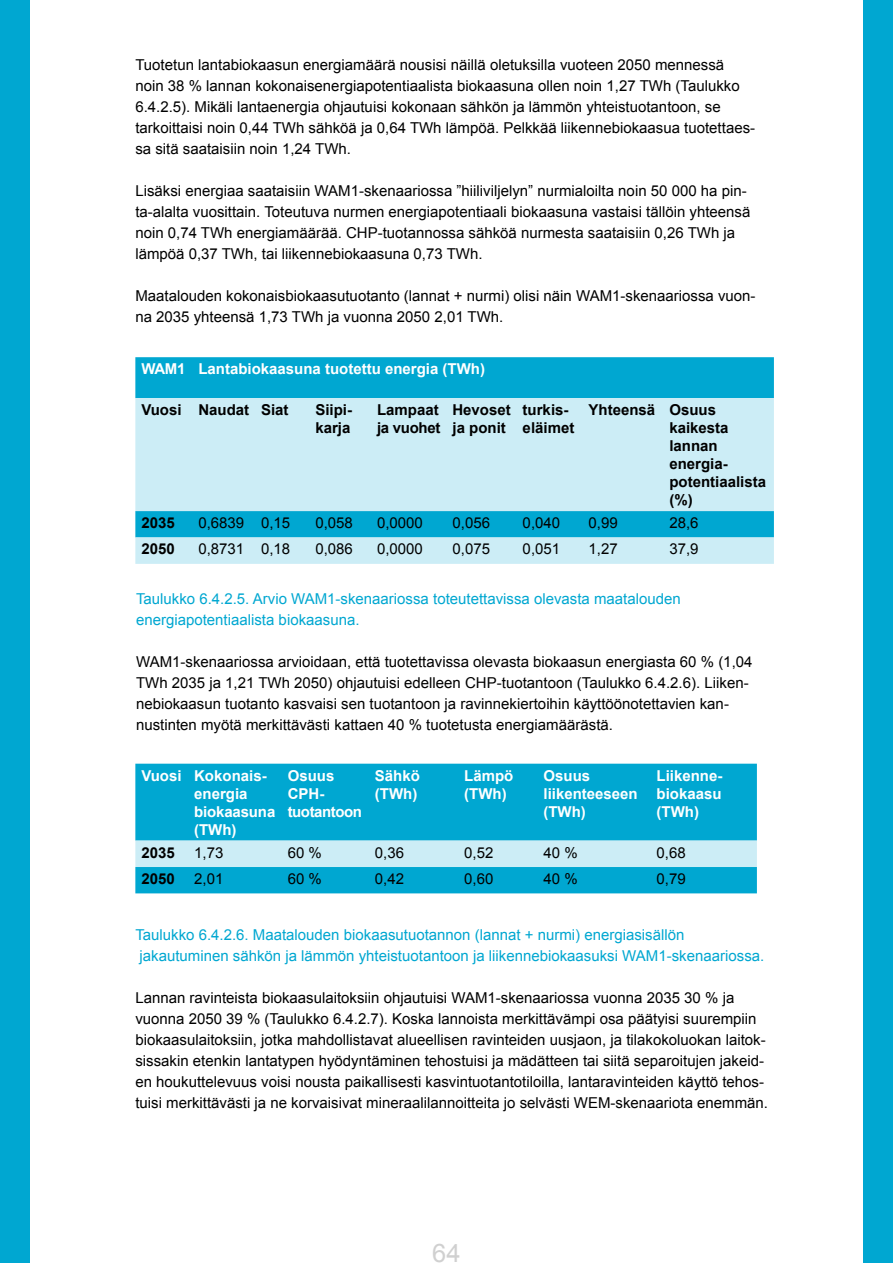
<style>
.page{position:relative;width:893px;height:1263px;background:#fff}
.page>*{position:absolute;margin:0;border:0;box-sizing:border-box;transform-origin:0 0}
.t1{font:25.5px "Arial";color:#d0d0d0}
.t2{font:15px/21px "Arial";color:#000}
.t3{font:15px "Arial";color:#00a7d1}
.t4{font:700 15px/18px "Arial";color:#fff}
.t5{font:700 15px/18px "Arial";color:#000}
.t6{font:700 15px "Arial";letter-spacing:-.03em;color:#fff}
.t7{font:700 15px "Arial";letter-spacing:-.02em;color:#000}
</style>
<div class="page">
<div style="left:863px;top:0;width:30px;height:1263px;background:#00a7d1"></div>
<div style="left:0;top:0;width:30px;height:1263px;background:#00a7d1"></div>
<div style="left:135px;top:357px;width:639px;height:41px;background:#00a7d1"></div>
<svg style="left:135px;top:398px;width:639px;height:166px;fill:#ccedf6"></svg>
<div style="left:135px;top:764px;width:622px;height:129px;background:#00a7d1"></div>
<div style="left:135px;top:841px;width:622px;height:26px;background:#ccedf6"></div>
<p class="t2" style="left:135px;top:55px;width:621px">Tuotetun lantabiokaasun energiamäärä nousisi näillä oletuksilla vuoteen 2050 mennessä noin 38 % lannan kokonaisenergiapotentiaalista biokaasuna ollen noin 1,27 TWh (Taulukko 6.4.2.5). Mikäli lantaenergia ohjautuisi kokonaan sähkön ja lämmön yhteistuotantoon, se tarkoittaisi noin 0,44 TWh sähköä ja 0,64 TWh lämpöä. Pelkkää liikennebiokaasua tuotettaes&shy;sa sitä saataisiin noin 1,24 TWh.</p>
<p class="t2" style="left:135px;top:181px;width:617px">Lisäksi energiaa saataisiin WAM1-skenaariossa ”hiiliviljelyn” nurmialoilta noin 50 000 ha pin&shy;ta-alalta vuosittain. Toteutuva nurmen energiapotentiaali biokaasuna vastaisi tällöin yhteensä noin 0,74 TWh energiamäärää. CHP-tuotannossa sähköä nurmesta saataisiin 0,26 TWh ja lämpöä 0,37 TWh, tai liikennebiokaasuna 0,73 TWh.</p>
<p class="t2" style="left:135px;top:286px;width:622px">Maatalouden kokonaisbiokaasutuotanto (lannat + nurmi) olisi näin WAM1-skenaariossa vuon&shy;na 2035 yhteensä 1,73 TWh ja vuonna 2050 2,01 TWh.</p>
<p class="t4" style="left:141px;top:360px;width:46px">WAM1</p>
<p class="t4" style="left:198px;top:360px;width:288px">Lantabiokaasuna tuotettu energia (TWh)</p>
<p class="t5" style="left:141px;top:401px;width:42px">Vuosi</p>
<p class="t5" style="left:198px;top:401px;width:52px">Naudat</p>
<p class="t5" style="left:261px;top:401px;width:29px">Siat</p>
<p class="t5" style="left:315px;top:401px;width:38px">Siipi-</p>
<p class="t5" style="left:315px;top:419px;width:37px">karja</p>
<p class="t5" style="left:452px;top:401px;width:60px">Hevoset</p>
<p class="t5" style="left:452px;top:419px;width:55px">ja ponit</p>
<p class="t5" style="left:377px;top:401px;width:63px">Lampaat</p>
<p class="t7" style="left:377px;top:418px;width:65px">ja vuohet</p>
<p class="t5" style="left:523px;top:401px;width:47px">turkis-</p>
<p class="t5" style="left:523px;top:419px;width:53px">eläimet</p>
<p class="t5" style="left:589px;top:401px;width:68px">Yhteensä</p>
<p class="t5" style="left:669px;top:401px;width:48px">Osuus</p>
<p class="t5" style="left:669px;top:419px;width:61px">kaikesta lannan</p>
<p class="t5" style="left:669px;top:455px;width:60px">energia-</p>
<p class="t5" style="left:669px;top:473px;width:98px">potentiaalista (%)</p>
<p class="t5" style="left:141px;top:514px;width:35px">2035</p>
<p class="t2" style="left:198px;top:512px;width:47px">0,6839</p>
<p class="t2" style="left:261px;top:512px;width:31px">0,15</p>
<p class="t2" style="left:315px;top:512px;width:39px">0,058</p>
<p class="t2" style="left:377px;top:512px;width:47px">0,0000</p>
<p class="t2" style="left:452px;top:512px;width:39px">0,056</p>
<p class="t2" style="left:523px;top:512px;width:39px">0,040</p>
<p class="t2" style="left:589px;top:512px;width:31px">0,99</p>
<p class="t2" style="left:669px;top:512px;width:31px">28,6</p>
<p class="t5" style="left:141px;top:541px;width:35px">2050</p>
<p class="t2" style="left:198px;top:539px;width:47px">0,8731</p>
<p class="t2" style="left:261px;top:539px;width:31px">0,18</p>
<p class="t2" style="left:315px;top:539px;width:39px">0,086</p>
<p class="t2" style="left:377px;top:539px;width:47px">0,0000</p>
<p class="t2" style="left:452px;top:539px;width:39px">0,075</p>
<p class="t2" style="left:523px;top:539px;width:39px">0,051</p>
<p class="t2" style="left:589px;top:539px;width:31px">1,27</p>
<p class="t2" style="left:669px;top:539px;width:31px">37,9</p>
<p class="t3" style="left:136px;top:589px;width:546px">Taulukko 6.4.2.5. Arvio WAM1-skenaariossa toteutettavissa olevasta maatalouden</p>
<p class="t3" style="left:136px;top:610px;width:225px">energiapotentiaalista biokaasuna.</p>
<p class="t2" style="left:136px;top:651px;width:618px">WAM1-skenaariossa arvioidaan, että tuotettavissa olevasta biokaasun energiasta 60 % (1,04<br>TWh 2035 ja 1,21 TWh 2050) ohjautuisi edelleen CHP-tuotantoon (Taulukko 6.4.2.6). Liiken&shy;nebiokaasun tuotanto kasvaisi sen tuotantoon ja ravinnekiertoihin käyttöönotettavien kan&shy;nustinten myötä merkittävästi kattaen 40 % tuotetusta energiamäärästä.</p>
<p class="t4" style="left:141px;top:767px;width:42px">Vuosi</p>
<p class="t4" style="left:194px;top:767px;width:74px">Kokonais-</p>
<p class="t4" style="left:194px;top:785px;width:55px">energia</p>
<p class="t4" style="left:194px;top:803px;width:83px">biokaasuna (TWh)</p>
<p class="t4" style="left:288px;top:767px;width:48px">Osuus</p>
<p class="t4" style="left:288px;top:785px;width:38px">CPH-</p>
<p class="t6" style="left:288px;top:801px;width:76px">tuotantoon</p>
<p class="t4" style="left:375px;top:767px;width:47px">Sähkö</p>
<p class="t4" style="left:375px;top:785px;width:44px">(TWh)</p>
<p class="t4" style="left:464px;top:767px;width:51px">Lämpö (TWh)</p>
<p class="t4" style="left:543px;top:767px;width:48px">Osuus</p>
<p class="t4" style="left:543px;top:785px;width:96px">liikenteeseen (TWh)</p>
<p class="t4" style="left:657px;top:767px;width:67px">Liikenne-</p>
<p class="t4" style="left:657px;top:785px;width:67px">biokaasu (TWh)</p>
<p class="t5" style="left:141px;top:844px;width:35px">2035</p>
<p class="t2" style="left:194px;top:842px;width:31px">1,73</p>
<p class="t2" style="left:288px;top:842px;width:36px">60 %</p>
<p class="t2" style="left:375px;top:842px;width:31px">0,36</p>
<p class="t2" style="left:464px;top:842px;width:31px">0,52</p>
<p class="t2" style="left:543px;top:842px;width:36px">40 %</p>
<p class="t2" style="left:657px;top:842px;width:31px">0,68</p>
<p class="t5" style="left:141px;top:870px;width:35px">2050</p>
<p class="t2" style="left:194px;top:868px;width:31px">2,01</p>
<p class="t2" style="left:288px;top:868px;width:36px">60 %</p>
<p class="t2" style="left:375px;top:868px;width:31px">0,42</p>
<p class="t2" style="left:464px;top:868px;width:31px">0,60</p>
<p class="t2" style="left:543px;top:868px;width:36px">40 %</p>
<p class="t2" style="left:657px;top:868px;width:31px">0,79</p>
<p class="t3" style="left:135px;top:925px;width:551px">Taulukko 6.4.2.6. Maatalouden biokaasutuotannon (lannat + nurmi) energiasisällön</p>
<p class="t3" style="left:140px;top:946px;width:626px">jakautuminen sähkön ja lämmön yhteistuotantoon ja liikennebiokaasuksi WAM1-skenaariossa.</p>
<p class="t2" style="left:135px;top:987px;width:634px">Lannan ravinteista biokaasulaitoksiin ohjautuisi WAM1-skenaariossa vuonna 2035 30 % ja vuonna 2050 39 % (Taulukko 6.4.2.7). Koska lannoista merkittävämpi osa päätyisi suurempiin biokaasulaitoksiin, jotka mahdollistavat alueellisen ravinteiden uusjaon, ja tilakokoluokan laitok&shy;sissakin etenkin lantatypen hyödyntäminen tehostuisi ja mädätteen tai siitä separoitujen jakeid&shy;en houkuttelevuus voisi nousta paikallisesti kasvintuotantotiloilla, lantaravinteiden käyttö tehos&shy;tuisi merkittävästi ja ne korvaisivat mineraalilannoitteita jo selvästi WEM-skenaariota enemmän.</p>
<h1 class="t1" style="left:432px;top:1236px;width:30px">64</h1>
</div>
